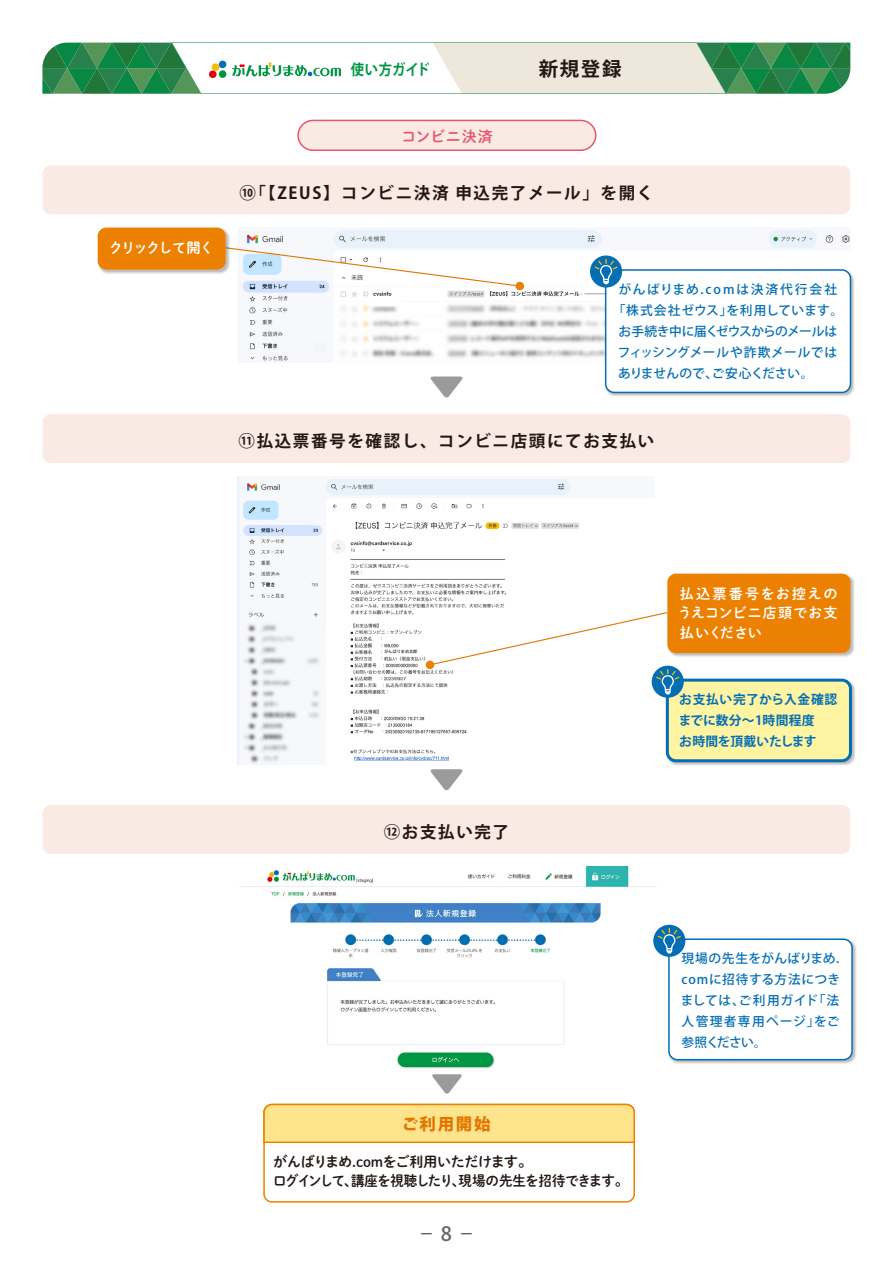
<style>
.page{position:relative;width:893px;height:1263px;background:#fff}
.page>*{position:absolute;margin:0;border:0;box-sizing:border-box;transform-origin:0 0}
.t1{font:700 19.5px "Koz Go Pr 6 N";color:#231815}
.t2{font:19.5px "Hiragino UD Sans R Std N W5";color:#656464}
.t3{font:700 16.5px "Koz Go Pr 6 N";letter-spacing:.1em;color:#231815}
.t4{font:800 16.5px "Koz Go Pr 6 N";letter-spacing:.1em;color:#e37600}
.t5{font:700 15px "Koz Go Pr 6 N";color:#009544;scale:.89 1}
.t6{font:15px "Shuei M Go Std B";letter-spacing:.045em;color:#e6576b}
.t7{font:14.25px/19.5px "Shuei M Go Std B";letter-spacing:-.05em;color:#231815}
.t8{font:14.25px/19.5px "Shuei M Go Std B";letter-spacing:.03em;color:#fff;text-align:justify}
.t9{font:14.25px "Shuei M Go Std B";letter-spacing:-.115em;color:#fff}
.t10{font:500 12.75px/21px "Koz Go Pr 6 N";letter-spacing:.04em;color:#036eb6;text-align:justify}
.t11{font:500 12.75px "Koz Go Pr 6 N";letter-spacing:.01em;color:#036eb4}
.t12{font:700 12.75px/21px "Koz Go Pr 6 N";letter-spacing:.025em;color:#036eb4}
.t13{font:500 12.75px "Koz Go Pr 6 N";letter-spacing:-.045em;color:#036eb4}
.t14{font:500 12.75px "Koz Go Pr 6 N";letter-spacing:.15em;color:#036eb4}
.t15{font:500 4.05px "Koz Go Pr 6 N";color:#212221}
</style>
<div class="page">
<img style="left:240px;top:867px;width:416px;height:237px">
<img style="left:242px;top:230px;width:608px;height:131px">
<div style="left:315px;top:342px;width:11px;height:10px;background:#f3f5f9"></div>
<img style="left:238px;top:476px;width:341px;height:289px">
<div style="left:363px;top:569px;width:63px;height:7px;background:#fff"></div>
<div style="left:356px;top:548px;width:25px;height:5px;background:#fff"></div>
<div style="left:373px;top:696px;width:53px;height:7px;background:#fff"></div>
<div style="left:389px;top:688px;width:53px;height:8px;background:#fff"></div>
<div style="left:383px;top:637px;width:38px;height:5px;background:#fff"></div>
<div style="left:384px;top:649px;width:44px;height:7px;background:#fff"></div>
<svg style="left:42px;top:42px;width:808px;height:52px"></svg>
<div style="left:209px;top:70px;width:8px;height:8px;background:#e20012;border-radius:50%"></div>
<div style="left:212px;top:63px;width:7px;height:8px;background:#f6bb00;border-radius:50%"></div>
<div style="left:219px;top:61px;width:7px;height:7px;background:#036eb4;border-radius:50%"></div>
<div style="left:219px;top:70px;width:7px;height:8px;background:#009544;border-radius:50%"></div>
<div style="left:372px;top:298px;width:29px;height:8px;background:#fff"></div>
<div style="left:515px;top:282px;width:9px;height:8px;background:#ec8000;border-radius:50%"></div>
<img style="left:97px;top:227px;width:123px;height:36px">
<svg style="left:98px;top:228px;width:423px;height:59px"></svg>
<img style="left:604px;top:268px;width:251px;height:129px">
<div style="left:606px;top:270px;width:244px;height:122px;background:#fff;border-radius:9px"></div>
<div style="left:605px;top:269px;width:246px;height:124px;border:2px solid #036eb4;border-radius:9px"></div>
<svg style="left:590px;top:255px;width:32px;height:33px"></svg>
<svg style="left:593px;top:259px;width:26px;height:26px"></svg>
<img style="left:665px;top:681px;width:191px;height:85px">
<div style="left:667px;top:680px;width:183px;height:81px;background:#fff4a1;border-radius:9px"></div>
<div style="left:666px;top:679px;width:186px;height:83px;border:3px solid #036eb4;border-radius:9px"></div>
<svg style="left:652px;top:666px;width:32px;height:32px"></svg>
<svg style="left:430px;top:769px;width:33px;height:22px"></svg>
<svg style="left:430px;top:376px;width:33px;height:22px"></svg>
<div style="left:426px;top:661px;width:8px;height:8px;background:#ec8000;border-radius:50%"></div>
<img style="left:673px;top:573px;width:182px;height:82px">
<svg style="left:429px;top:574px;width:421px;height:121px"></svg>
<div style="left:42px;top:165px;width:808px;height:49px;background:#f9eae4;border-radius:9px"></div>
<div style="left:42px;top:414px;width:808px;height:49px;background:#f9eae4;border-radius:9px"></div>
<div style="left:42px;top:805px;width:808px;height:49px;background:#f9eae4;border-radius:9px"></div>
<svg style="left:432px;top:1074px;width:30px;height:20px"></svg>
<svg style="left:263px;top:1104px;width:372px;height:98px"></svg>
<div style="left:298px;top:120px;width:298px;height:30px;background:#f9eae4;border-radius:15px"></div>
<div style="left:297px;top:120px;width:299px;height:31px;border:2px solid #e6576b;border-radius:15px"></div>
<img style="left:668px;top:941px;width:189px;height:123px">
<div style="left:669px;top:939px;width:183px;height:121px;background:#fff;border-radius:9px"></div>
<div style="left:668px;top:938px;width:185px;height:122px;border:2px solid #036eb6;border-radius:9px"></div>
<svg style="left:653px;top:925px;width:32px;height:32px"></svg>
<svg style="left:657px;top:929px;width:25px;height:25px"></svg>
<p class="t9" style="left:109px;top:237px;width:107px">クリックして開く</p>
<p class="t5" style="left:351px;top:61px;width:90px">使い方ガイド</p>
<h1 class="t1" style="left:539px;top:58px;width:84px">新規登録</h1>
<p class="t6" style="left:401px;top:125px;width:93px">コンビニ決済</p>
<p class="t3" style="left:239px;top:183px;width:415px">⑩「【ZEUS】コンビニ決済 申込完了メール」を開く</p>
<p class="t14" style="left:619px;top:282px;width:220px">がんばりまめ.comは決済代行会社</p>
<p class="t11" style="left:613px;top:303px;width:232px">「株式会社ゼウス」を利用しています。</p>
<p class="t13" style="left:618px;top:324px;width:220px">お手続き中に届くゼウスからのメールは</p>
<p class="t11" style="left:618px;top:345px;width:221px">フィッシングメールや詐欺メールでは</p>
<p class="t11" style="left:618px;top:366px;width:197px">ありませんので、ご安心ください。</p>
<p class="t3" style="left:239px;top:432px;width:417px">⑪払込票番号を確認し、コンビニ店頭にてお支払い</p>
<p class="t15" style="left:384px;top:649px;width:34px">がんばりまめ太郎</p>
<p class="t3" style="left:384px;top:823px;width:127px">⑫お支払い完了</p>
<p class="t4" style="left:402px;top:1114px;width:90px">ご利用開始</p>
<p class="t7" style="left:273px;top:1151px;width:357px">がんばりまめ.comをご利用いただけます。<br>ログインして、講座を視聴したり、現場の先生を招待できます。</p>
<h1 class="t2" style="left:417px;top:1219px;width:61px">－ 8 －</h1>
<p class="t8" style="left:678px;top:583px;width:161px">払込票番号をお控えのうえコンビニ店頭でお支払いください</p>
<p class="t12" style="left:679px;top:689px;width:160px">お支払い完了から入金確認までに数分～1時間程度<br>お時間を頂戴いたします</p>
<p class="t10" style="left:681px;top:948px;width:161px">現場の先生をがんばりまめ. comに招待する方法につきましては、ご利用ガイド「法人管理者専用ページ」をご参照ください。</p>
</div>
